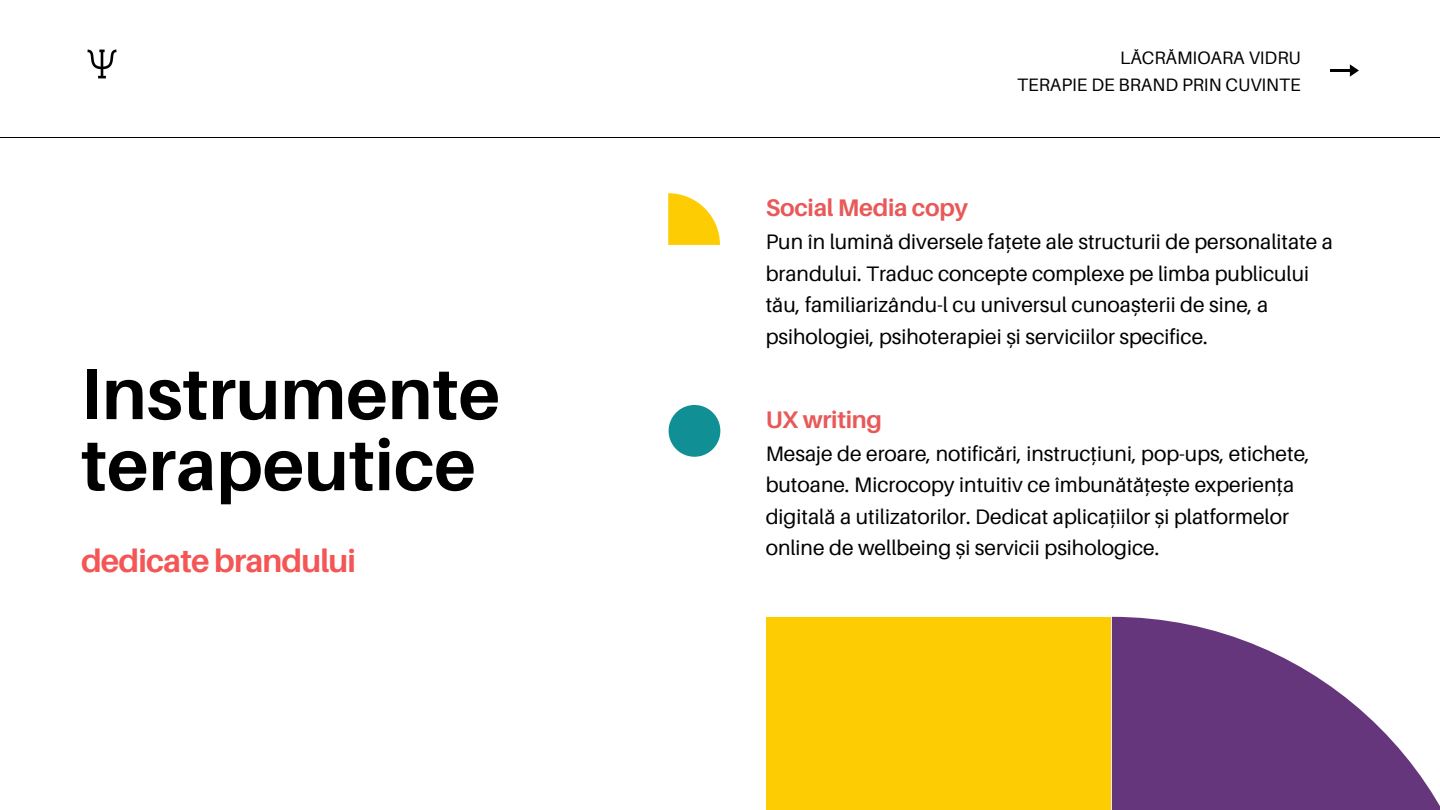
<style>
.page{position:relative;width:1440px;height:810px;background:#fff}
.page>*{position:absolute;margin:0;border:0;box-sizing:border-box;transform-origin:0 0}
.t1{font:700 72px/71.1px "Aileron";color:#000}
.t2{font:700 32px "Aileron";letter-spacing:-.025em;color:#f45555}
.t3{font:700 24px "Aileron";letter-spacing:-.01em;color:#e85959}
.t4{font:21px/31.5px "Aileron";color:#000}
.t5{font:18px "Aileron";color:#000}
</style>
<div class="page">
<hr style="left:0;top:137px;width:1440px;height:1px;background:#000">
<svg style="left:1331px;top:64px;width:28px;height:13px"></svg>
<svg style="left:669px;top:405px;width:51px;height:52px"></svg>
<svg style="left:669px;top:193px;width:51px;height:52px"></svg>
<div style="left:766px;top:617px;width:344px;height:193px;background:#fecc02"></div>
<svg style="left:1112px;top:617px;width:328px;height:193px;fill:#66367d"></svg>
<img style="left:87px;top:49px;width:30px;height:30px">
<p class="t1" style="left:81px;top:357px;width:421px">Instrumente terapeutice</p>
<p class="t2" style="left:81px;top:541px;width:277px">dedicate brandului</p>
<p class="t3" style="left:766px;top:192px;width:204px">Social Media copy</p>
<p class="t5" style="left:1120px;top:46px;width:182px">LĂCRĂMIOARA VIDRU</p>
<p class="t5" style="left:1017px;top:73px;width:285px">TERAPIE DE BRAND PRIN CUVINTE</p>
<p class="t4" style="left:766px;top:225px;width:569px">Pun în lumină diversele fațete ale structurii de personalitate a brandului. Traduc concepte complexe pe limba publicului tău, familiarizându-l cu universul cunoașterii de sine, a psihologiei, psihoterapiei și serviciilor specifice.</p>
<p class="t3" style="left:766px;top:405px;width:118px">UX writing</p>
<p class="t4" style="left:766px;top:437px;width:546px">Mesaje de eroare, notificări, instrucțiuni, pop-ups, etichete, butoane. Microcopy intuitiv ce îmbunătățește experiența digitală a utilizatorilor. Dedicat aplicațiilor și platformelor online de wellbeing și servicii psihologice.</p>
</div>
